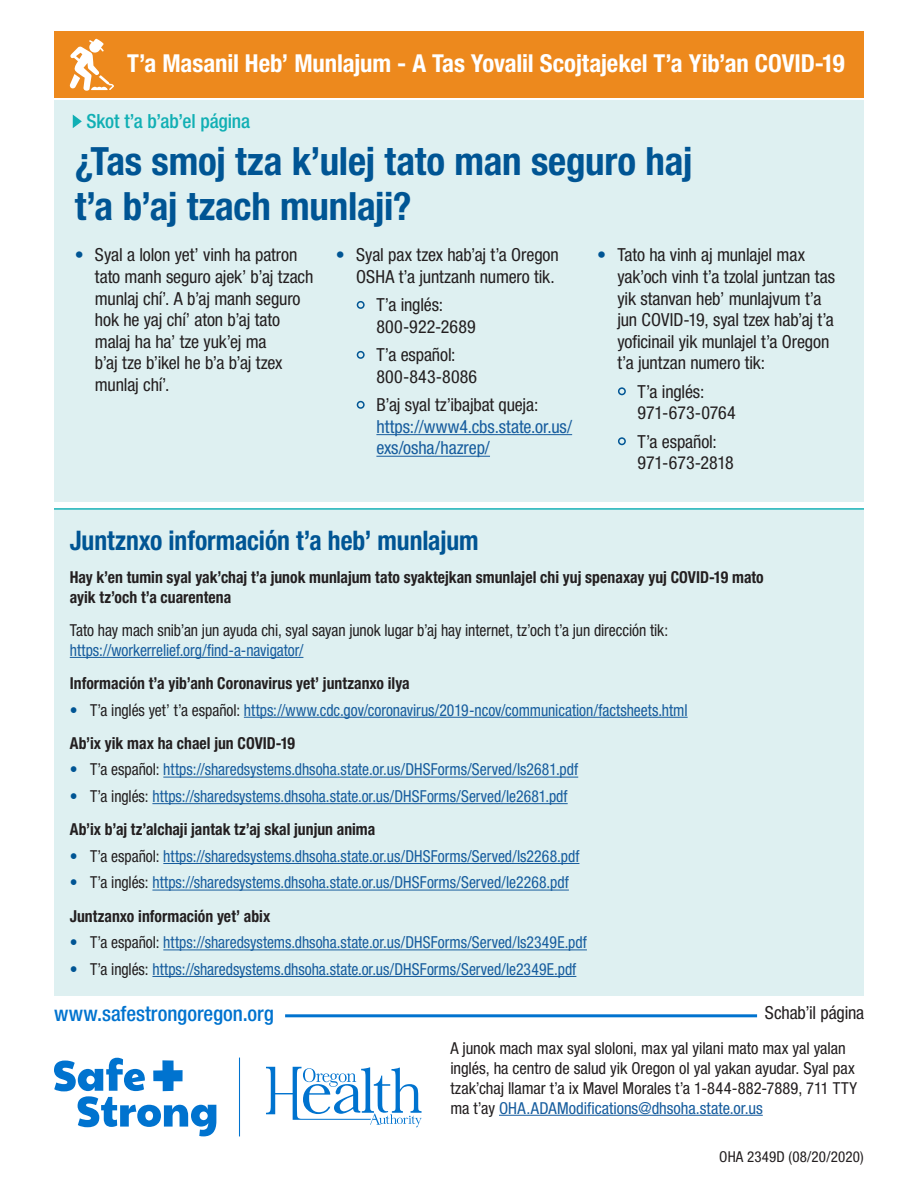
<style>
.page{position:relative;width:918px;height:1188px;background:#fff}
.page>*{position:absolute;margin:0;border:0;box-sizing:border-box;transform-origin:0 0}
.t1{font:700 condensed 39px/45px "Helvetica Neue LT Std";letter-spacing:-.005em;color:#005594}
.t2{font:700 condensed 27px "Helvetica Neue LT Std";letter-spacing:-.005em;color:#005594;scale:.95 1}
.t3{font:700 condensed 24.75px "Helvetica Neue LT Std";letter-spacing:-.005em;color:#fff}
.t4{font:500 condensed 21px "Helvetica Neue LT Std";color:#0073cf}
.body{font:500 condensed 19.5px "Helvetica Neue LT Std";letter-spacing:-.005em;color:#10afb4}
.t5{font:condensed 18px/21.6px "Helvetica Neue LT Std";letter-spacing:-.005em;color:#231f20}
.t6{font:condensed 18px/21.6px "Helvetica Neue LT Std";letter-spacing:-.005em;color:#175d9e}
.t7{font:condensed 16.5px "Helvetica Neue LT Std";color:#175d9e;scale:.95 1}
.t8{font:700 condensed 16.5px/19.8px "Helvetica Neue LT Std";color:#231f20;scale:.95 1}
.body-2{font:condensed 16.5px/19.8px "Helvetica Neue LT Std";letter-spacing:-.005em;color:#231f20}
.body-3{font:condensed 16.5px/19.8px "Helvetica Neue LT Std";letter-spacing:-.005em;color:#231f20;scale:.95 1}
.body-4{font:condensed 15px "Helvetica Neue LT Std";letter-spacing:.015em;color:#231f20}
.s1{color:#005594}
.s2{color:#231f20}
.s3{color:#175d9e}
</style>
<div class="page">
<div style="left:54px;top:100px;width:810px;height:402px;background:#def0f1"></div>
<svg style="left:73px;top:115px;width:9px;height:13px"></svg>
<div style="left:54px;top:31px;width:810px;height:67px;background:#ed891d"></div>
<svg style="left:69px;top:39px;width:45px;height:52px"></svg>
<hr style="left:499px;top:1115px;width:264px;height:1px;background:#175d9e">
<svg style="left:54px;top:1058px;width:162px;height:78px"></svg>
<hr style="left:239px;top:1058px;width:1px;height:78px;background:#0073cf">
<svg style="left:266px;top:1067px;width:156px;height:60px"></svg>
<hr style="left:285px;top:1014px;width:472px;height:3px;background:#0073cf">
<div style="left:54px;top:510px;width:810px;height:485px;background:#def0f1"></div>
<hr style="left:70px;top:657px;width:233px;height:1px;background:#175d9e">
<hr style="left:244px;top:717px;width:444px;height:1px;background:#175d9e">
<hr style="left:163px;top:777px;width:415px;height:1px;background:#175d9e">
<hr style="left:152px;top:803px;width:416px;height:1px;background:#175d9e">
<hr style="left:163px;top:863px;width:416px;height:1px;background:#175d9e">
<hr style="left:152px;top:890px;width:417px;height:1px;background:#175d9e">
<hr style="left:163px;top:949px;width:424px;height:1px;background:#175d9e">
<hr style="left:152px;top:976px;width:424px;height:1px;background:#175d9e">
<hr style="left:54px;top:508px;width:810px;height:2px;background:#10afb4">
<hr style="left:376px;top:434px;width:196px;height:1px;background:#175d9e">
<hr style="left:376px;top:456px;width:114px;height:1px;background:#175d9e">
<p class="t3" style="left:127px;top:48px;width:719px">T’a Masanil Heb’ Munlajum - A Tas Yovalil Scojtajekel T’a Yib’an COVID-19</p>
<p class="body" style="left:87px;top:110px;width:165px">Skot t’a b’ab’el página</p>
<p class="t1" style="left:75px;top:138px;width:619px">¿Tas smoj tza k’ulej tato man seguro haj t’a b’aj tzach munlaji?</p>
<p class="t5" style="left:95px;top:244px;width:220px;text-indent:-20px"><span class="s1">•</span> Syal a lolon yet’ vinh ha patron tato manh seguro ajek’ b’aj tzach munlaj chí’. A b’aj manh seguro hok he yaj chí’ aton b’aj tato malaj ha ha’ tze yuk’ej ma<br>b’aj tze b’ikel he b’a b’aj tzex munlaj chí’.</p>
<p class="t5" style="left:336px;top:244px;width:224px;text-align:right"><span class="s1">•</span> Syal pax tzex hab’aj t’a Oregon<br>OSHA t’a juntzanh numero tik.</p>
<p class="t5" style="left:617px;top:244px;width:219px;text-indent:-20px"><span class="s1">•</span> Tato ha vinh aj munlajel max yak’och vinh t’a tzolal juntzan tas yik stanvan heb’ munlajvum t’a jun COVID-19, syal tzex hab’aj t’a yoficinail yik munlajel t’a Oregon t’a juntzan numero tik:</p>
<p class="t5" style="left:638px;top:380px;width:100px;text-indent:-20px"><span class="s1">•</span> T’a inglés:<br>971-673-0764</p>
<p class="t5" style="left:638px;top:430px;width:98px;text-indent:-20px"><span class="s1">•</span> T’a español:<br>971-673-2818</p>
<p class="t5" style="left:376px;top:294px;width:101px;text-indent:-20px"><span class="s1">•</span> T’a inglés:<br>800-922-2689</p>
<p class="t5" style="left:376px;top:344px;width:102px;text-indent:-20px"><span class="s1">•</span> T’a español:<br>800-843-8086</p>
<p class="t6" style="left:376px;top:394px;width:197px;text-indent:-20px"><span class="s1">•</span> <span class="s2">B’aj syal tz’ibajbat queja: </span>https://www4.cbs.state.or.us/ exs/osha/hazrep/</p>
<p class="t2" style="left:70px;top:524px;width:432px">Juntznxo información t’a heb’ munlajum</p>
<p class="t8" style="left:70px;top:567px;width:732px">Hay k’en tumin syal yak’chaj t’a junok munlajum tato syaktejkan smunlajel chi yuj spenaxay yuj COVID-19 mato ayik tz’och t’a cuarentena</p>
<p class="body-3" style="left:70px;top:620px;width:631px">Tato hay mach snib’an jun ayuda chi, syal sayan junok lugar b’aj hay internet, tz’och t’a jun dirección tik: <span class="s3">https://workerrelief.org/find-a-navigator/</span></p>
<p class="t8" style="left:70px;top:673px;width:359px">Información t’a yib’anh Coronavirus yet’ juntzanxo ilya</p>
<p class="t7" style="left:70px;top:700px;width:652px"><span class="s1">•</span> <span class="s2">T’a inglés yet’ t’a español:</span> https://www.cdc.gov/coronavirus/2019-ncov/communication/factsheets.html</p>
<p class="t8" style="left:70px;top:733px;width:239px">Ab’ix yik max ha chael jun COVID-19</p>
<p class="t7" style="left:70px;top:760px;width:537px"><span class="s1">•</span> <span class="s2">T’a español:</span> https://sharedsystems.dhsoha.state.or.us/DHSForms/Served/ls2681.pdf</p>
<p class="t7" style="left:70px;top:787px;width:526px"><span class="s1">•</span> <span class="s2">T’a inglés:</span> https://sharedsystems.dhsoha.state.or.us/DHSForms/Served/le2681.pdf</p>
<p class="t8" style="left:70px;top:819px;width:323px">Ab’ix b’aj tz’alchaji jantak tz’aj skal junjun anima</p>
<p class="t7" style="left:70px;top:846px;width:538px"><span class="s1">•</span> <span class="s2">T’a español:</span> https://sharedsystems.dhsoha.state.or.us/DHSForms/Served/ls2268.pdf</p>
<p class="t7" style="left:70px;top:873px;width:527px"><span class="s1">•</span> <span class="s2">T’a inglés:</span> https://sharedsystems.dhsoha.state.or.us/DHSForms/Served/le2268.pdf</p>
<p class="t8" style="left:70px;top:906px;width:213px">Juntzanxo información yet’ abix</p>
<p class="t7" style="left:70px;top:933px;width:546px"><span class="s1">•</span> <span class="s2">T’a español:</span> https://sharedsystems.dhsoha.state.or.us/DHSForms/Served/ls2349E.pdf</p>
<p class="t7" style="left:70px;top:959px;width:535px"><span class="s1">•</span> <span class="s2">T’a inglés:</span> https://sharedsystems.dhsoha.state.or.us/DHSForms/Served/le2349E.pdf</p>
<p class="t4" style="left:54px;top:1001px;width:221px">www.safestrongoregon.org</p>
<p class="t5" style="left:765px;top:1002px;width:101px">Schab’il página</p>
<p class="body-2" style="left:450px;top:1038px;width:408px">A junok mach max syal sloloni, max yal yilani mato max yal yalan inglés, ha centro de salud yik Oregon ol yal yakan ayudar. Syal pax tzak’chaj llamar t’a ix Mavel Morales t’a 1-844-882-7889, 711 TTY ma t’ay <span class="s3">OHA.ADAModifications@dhsoha.state.or.us</span></p>
<p class="body-4" style="left:719px;top:1148px;width:146px">OHA 2349D (08/20/2020)</p>
</div>
